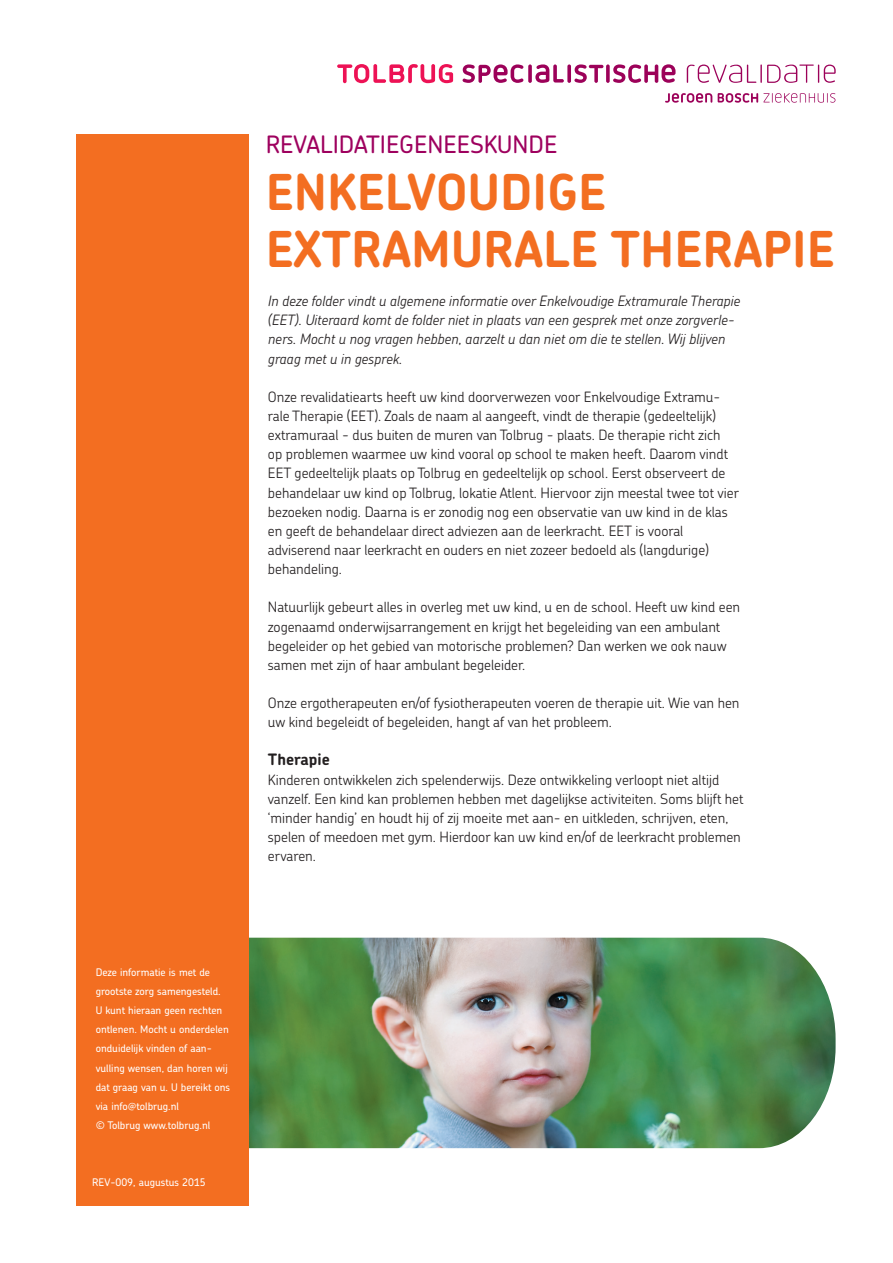
<style>
.page{position:relative;width:893px;height:1263px;background:#fff}
.page>*{position:absolute;margin:0;border:0;box-sizing:border-box;transform-origin:0 0}
.t1{font:700 49.5px/57px "Chevin";color:#f36e21}
.t2{font:500 24px "Chevin";color:#9e015e}
.t3{font:700 15.75px "Chevin";color:#231f20}
.t4{font:300 14.25px/19.2px "Chevin";color:#231f20}
.t5{font:italic 300 14.25px/19.2px "Chevin";color:#231f20}
.t6{font:500 10.5px/19.2px "Chevin";color:#fff}
</style>
<div class="page">
<svg style="left:337px;top:64px;width:116px;height:19px"></svg>
<svg style="left:718px;top:93px;width:117px;height:10px"></svg>
<svg style="left:665px;top:93px;width:47px;height:10px"></svg>
<svg style="left:567px;top:64px;width:4px;height:19px"></svg>
<svg style="left:528px;top:64px;width:4px;height:19px"></svg>
<svg style="left:463px;top:64px;width:60px;height:19px"></svg>
<svg style="left:574px;top:64px;width:29px;height:19px"></svg>
<svg style="left:606px;top:64px;width:4px;height:19px"></svg>
<svg style="left:535px;top:64px;width:29px;height:19px"></svg>
<svg style="left:613px;top:64px;width:63px;height:19px"></svg>
<svg style="left:687px;top:64px;width:149px;height:19px"></svg>
<img style="left:249px;top:938px;width:587px;height:210px">
<div style="left:77px;top:134px;width:172px;height:1071px;background:#f36e21"></div>
<h2 class="t2" style="left:266px;top:129px;width:293px">Revalidatiegeneeskunde</h2>
<h1 class="t1" style="left:266px;top:163px;width:565px">ENKELVOUDIGE<br>EXTRAMURALE THERAPIE</h1>
<p class="t5" style="left:268px;top:291px;width:474px">In deze folder vindt u algemene informatie over Enkelvoudige Extramurale Therapie (EET). Uiteraard komt de folder niet in plaats van een gesprek met onze zorgverle&shy;ners. Mocht u nog vragen hebben, aarzelt u dan niet om die te stellen. Wij blijven graag met u in gesprek.</p>
<p class="t4" style="left:268px;top:387px;width:473px">Onze revalidatiearts heeft uw kind doorverwezen voor Enkelvoudige Extramu&shy;rale Therapie (EET). Zoals de naam al aangeeft, vindt de therapie (gedeeltelijk) extramuraal - dus buiten de muren van Tolbrug - plaats. De therapie richt zich<br>op problemen waarmee uw kind vooral op school te maken heeft. Daarom vindt EET gedeeltelijk plaats op Tolbrug en gedeeltelijk op school. Eerst observeert de behandelaar uw kind op Tolbrug, lokatie Atlent. Hiervoor zijn meestal twee tot vier bezoeken nodig. Daarna is er zonodig nog een observatie van uw kind in de klas en geeft de behandelaar direct adviezen aan de leerkracht. EET is vooral adviserend naar leerkracht en ouders en niet zozeer bedoeld als (langdurige) behandeling.</p>
<p class="t4" style="left:268px;top:597px;width:474px">Natuurlijk gebeurt alles in overleg met uw kind, u en de school. Heeft uw kind een zogenaamd onderwijsarrangement en krijgt het begeleiding van een ambulant begeleider op het gebied van motorische problemen? Dan werken we ook nauw samen met zijn of haar ambulant begeleider.</p>
<p class="t4" style="left:268px;top:693px;width:473px">Onze ergotherapeuten en/of fysiotherapeuten voeren de therapie uit. Wie van hen uw kind begeleidt of begeleiden, hangt af van het probleem.</p>
<p class="t3" style="left:268px;top:749px;width:63px">THERAPIE</p>
<p class="t4" style="left:268px;top:769px;width:477px">Kinderen ontwikkelen zich spelenderwijs. Deze ontwikkeling verloopt niet altijd vanzelf. Een kind kan problemen hebben met dagelijkse activiteiten. Soms blijft het ‘minder handig’ en houdt hij of zij moeite met aan- en uitkleden, schrijven, eten, spelen of meedoen met gym. Hierdoor kan uw kind en/of de leerkracht problemen ervaren.</p>
<p class="t6" style="left:96px;top:962px;width:136px">Deze informatie is met de grootste zorg samengesteld.<br>U kunt hieraan geen rechten ontlenen. Mocht u onderdelen onduidelijk vinden of aan&shy;vulling wensen, dan horen wij dat graag van u. U bereikt ons via info@tolbrug.nl<br>© Tolbrug www.tolbrug.nl</p>
<p class="t6" style="left:92px;top:1173px;width:115px">REV-009, augustus 2015</p>
</div>
